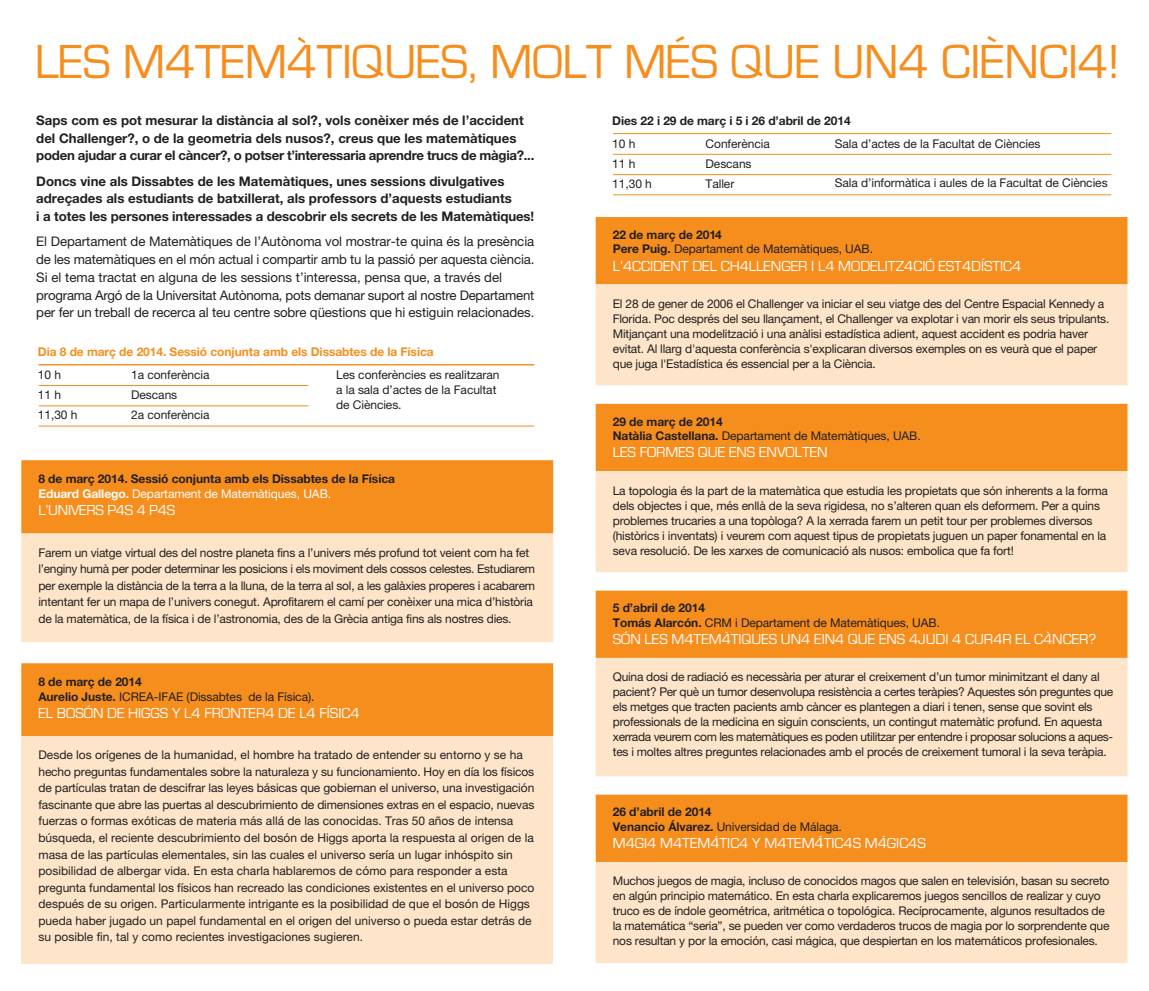
<style>
.page{position:relative;width:1149px;height:991px;background:#fff}
.page>*{position:absolute;margin:0;border:0;box-sizing:border-box;transform-origin:0 0}
.t1{font:49.5px "Eurostile";letter-spacing:-.005em;color:#f68e1e}
.t2{font:15px "Eurostile";color:#fff}
.t3{font:700 13.2px/17.7px "Helvetica Neue";color:#231f20}
.t4{font:13.2px/17.7px "Helvetica Neue";letter-spacing:-.01em;color:#231f20}
.t5{font:12px/15px "Helvetica Neue";letter-spacing:-.015em;color:#231f20}
.t6{font:700 12px/14.4px "Helvetica Neue";letter-spacing:-.005em;color:#231f20}
.t7{font:700 12px "Helvetica Neue";letter-spacing:-.005em;color:#f68e1e}
.s1{font-weight:700}
.s2{font-weight:400}
.s3{color:#fff}
.s4{font-weight:400;color:#fff}
</style>
<div class="page">
<svg style="left:297px;top:37px;width:8px;height:6px"></svg>
<hr style="left:39px;top:405px;width:269px;height:1px;background:#f68e1e">
<hr style="left:39px;top:385px;width:269px;height:1px;background:#f68e1e">
<hr style="left:39px;top:425px;width:495px;height:1px;background:#f68e1e">
<hr style="left:39px;top:364px;width:495px;height:1px;background:#f68e1e">
<hr style="left:613px;top:174px;width:498px;height:1px;background:#f68e1e">
<hr style="left:613px;top:154px;width:498px;height:1px;background:#f68e1e">
<hr style="left:613px;top:133px;width:498px;height:1px;background:#f68e1e">
<hr style="left:613px;top:194px;width:498px;height:1px;background:#f68e1e">
<div style="left:21px;top:460px;width:532px;height:73px;background:#f68e1e"></div>
<div style="left:21px;top:533px;width:532px;height:109px;background:#fee5c9"></div>
<div style="left:21px;top:663px;width:532px;height:72px;background:#f68e1e"></div>
<div style="left:21px;top:735px;width:532px;height:227px;background:#fee5c9"></div>
<div style="left:595px;top:217px;width:532px;height:67px;background:#f68e1e"></div>
<div style="left:595px;top:284px;width:532px;height:101px;background:#fee5c9"></div>
<div style="left:595px;top:404px;width:532px;height:67px;background:#f68e1e"></div>
<div style="left:595px;top:471px;width:532px;height:101px;background:#fee5c9"></div>
<div style="left:595px;top:590px;width:532px;height:67px;background:#f68e1e"></div>
<div style="left:595px;top:657px;width:532px;height:119px;background:#fee5c9"></div>
<div style="left:595px;top:794px;width:532px;height:67px;background:#f68e1e"></div>
<div style="left:595px;top:861px;width:532px;height:101px;background:#fee5c9"></div>
<h1 class="t1" style="left:35px;top:45px;width:1086px">LES M4TEM4TIQUES, MOLT MÉS QUE UN4 CIÈNCI4!</h1>
<p class="t3" style="left:36px;top:113px;width:499px">Saps com es pot mesurar la distància al sol?, vols conèixer més de l’accident del Challenger?, o de la geometria dels nusos?, creus que les matemàtiques poden ajudar a curar el càncer?, o potser t’interessaria aprendre trucs de màgia?...</p>
<p class="t3" style="left:36px;top:173px;width:499px">Doncs vine als Dissabtes de les Matemàtiques, unes sessions divulgatives adreçades als estudiants de batxillerat, als professors d’aquests estudiants<br>i a totes les persones interessades a descobrir els secrets de les Matemàtiques!</p>
<p class="t4" style="left:36px;top:234px;width:499px">El Departament de Matemàtiques de l’Autònoma vol mostrar-te quina és la presència de les matemàtiques en el món actual i compartir amb tu la passió per aquesta ciència.<br>Si el tema tractat en alguna de les sessions t’interessa, pensa que, a través del programa Argó de la Universitat Autònoma, pots demanar suport al nostre Departament per fer un treball de recerca al teu centre sobre qüestions que hi estiguin relacionades.</p>
<p class="t7" style="left:38px;top:347px;width:397px">Dia 8 de març de 2014. Sessió conjunta amb els Dissabtes de la Física</p>
<p class="t5" style="left:38px;top:368px;width:25px">10 h</p>
<p class="t5" style="left:131px;top:368px;width:80px">1a conferència</p>
<p class="t5" style="left:38px;top:389px;width:25px">11 h</p>
<p class="t5" style="left:131px;top:389px;width:48px">Descans</p>
<p class="t5" style="left:38px;top:408px;width:41px">11,30 h</p>
<p class="t5" style="left:131px;top:408px;width:80px">2a conferència</p>
<p class="t6" style="left:612px;top:115px;width:240px">Dies 22 i 29 de març i 5 i 26 d’abril de 2014</p>
<p class="t5" style="left:612px;top:137px;width:25px">10 h</p>
<p class="t5" style="left:705px;top:137px;width:66px">Conferència</p>
<p class="t5" style="left:834px;top:137px;width:207px">Sala d’actes de la Facultat de Ciències</p>
<p class="t5" style="left:612px;top:158px;width:25px">11 h</p>
<p class="t5" style="left:705px;top:158px;width:48px">Descans</p>
<p class="t5" style="left:612px;top:177px;width:41px">11,30 h</p>
<p class="t5" style="left:705px;top:177px;width:30px">Taller</p>
<p class="t5" style="left:834px;top:177px;width:274px">Sala d’informàtica i aules de la Facultat de Ciències</p>
<p class="t5" style="left:613px;top:228px;width:262px;line-height:14.4px"><span class="s1">22 de març de 2014<br>Pere Puig.</span> Departament de Matemàtiques, UAB.</p>
<p class="t2" style="left:613px;top:260px;width:410px">L’4CCIDENT DEL CH4LLENGER I L4 MODELITZ4CIÓ EST4DÍSTIC4</p>
<p class="t5" style="left:613px;top:297px;width:498px">El 28 de gener de 2006 el Challenger va iniciar el seu viatge des del Centre Espacial Kennedy a Florida. Poc després del seu llançament, el Challenger va explotar i van morir els seus tripulants.<br>Mitjançant una modelització i una anàlisi estadística adient, aquest accident es podria haver evitat. Al llarg d'aquesta conferència s'explicaran diversos exemples on es veurà que el paper que juga l'Estadística és essencial per a la Ciència.</p>
<p class="t5" style="left:336px;top:368px;width:165px">Les conferències es realitzaran a la sala d’actes de la Facultat de Ciències.</p>
<p class="t6" style="left:613px;top:415px;width:309px">29 de març de 2014<br>Natàlia Castellana. <span class="s2">Departament de Matemàtiques, UAB.</span></p>
<p class="t2" style="left:613px;top:447px;width:216px">LES FORMES QUE ENS ENVOLTEN</p>
<p class="t5" style="left:613px;top:484px;width:496px">La topologia és la part de la matemàtica que estudia les propietats que són inherents a la forma dels objectes i que, més enllà de la seva rigidesa, no s’alteren quan els deformem. Per a quins problemes trucaries a una topòloga? A la xerrada farem un petit tour per problemes diversos (històrics i inventats) i veurem com aquest tipus de propietats juguen un paper fonamental en la seva resolució. De les xarxes de comunicació als nusos: embolica que fa fort!</p>
<p class="t6" style="left:38px;top:473px;width:358px">8 de març 2014. Sessió conjunta amb els Dissabtes de la Física<br><span class="s3">Eduard Gallego.</span> <span class="s4">Departament de Matemàtiques, UAB.</span></p>
<p class="t2" style="left:38px;top:505px;width:138px">L’UNIVERS P4S 4 P4S</p>
<p class="t5" style="left:38px;top:545px;width:498px;line-height:16.5px">Farem un viatge virtual des del nostre planeta fins a l’univers més profund tot veient com ha fet l’enginy humà per poder determinar les posicions i els moviment dels cossos celestes. Estudiarem per exemple la distància de la terra a la lluna, de la terra al sol, a les galàxies properes i acabarem intentant fer un mapa de l’univers conegut. Aprofitarem el camí per conèixer una mica d’història de la matemàtica, de la física i de l’astronomia, des de la Grècia antiga fins als nostres dies.</p>
<p class="t5" style="left:613px;top:602px;width:329px;line-height:14.4px"><span class="s1">5 d’abril de 2014<br>Tomás Alarcón.</span> CRM i Departament de Matemàtiques, UAB.</p>
<p class="t2" style="left:613px;top:634px;width:485px">SÓN LES M4TEM4TIQUES UN4 EIN4 QUE ENS 4JUDI 4 CUR4R EL C4NCER?</p>
<p class="t5" style="left:613px;top:670px;width:502px">Quina dosi de radiació es necessària per aturar el creixement d’un tumor minimitzant el dany al pacient? Per què un tumor desenvolupa resistència a certes teràpies? Aquestes són preguntes que els metges que tracten pacients amb càncer es plantegen a diari i tenen, sense que sovint els professionals de la medicina en siguin conscients, un contingut matemàtic profund. En aquesta xerrada veurem com les matemàtiques es poden utilitzar per entendre i proposar solucions a aques&shy;tes i moltes altres preguntes relacionades amb el procés de creixement tumoral i la seva teràpia.</p>
<p class="t5" style="left:38px;top:676px;width:277px;line-height:14.4px"><span class="s1">8 de març de 2014<br>Aurelio Juste.</span> ICREA-IFAE (Dissabtes de la Física).</p>
<p class="t2" style="left:38px;top:708px;width:322px">EL BOSÓN DE HIGGS Y L4 FRONTER4 DE L4 FÍSIC4</p>
<p class="t5" style="left:38px;top:748px;width:497px;line-height:16.5px">Desde los orígenes de la humanidad, el hombre ha tratado de entender su entorno y se ha hecho preguntas fundamentales sobre la naturaleza y su funcionamiento. Hoy en día los físicos de partículas tratan de descifrar las leyes básicas que gobiernan el universo, una investigación fascinante que abre las puertas al descubrimiento de dimensiones extras en el espacio, nuevas fuerzas o formas exóticas de materia más allá de las conocidas. Tras 50 años de intensa búsqueda, el reciente descubrimiento del bosón de Higgs aporta la respuesta al origen de la masa de las partículas elementales, sin las cuales el universo sería un lugar inhóspito sin posibilidad de albergar vida. En esta charla hablaremos de cómo para responder a esta pregunta fundamental los físicos han recreado las condiciones existentes en el universo poco después de su origen. Particularmente intrigante es la posibilidad de que el bosón de Higgs pueda haber jugado un papel fundamental en el origen del universo o pueda estar detrás de su posible fin, tal y como recientes investigaciones sugieren.</p>
<p class="t6" style="left:613px;top:805px;width:230px">26 d’abril de 2014<br>Venancio Álvarez. <span class="s2">Universidad de Málaga.</span></p>
<p class="t2" style="left:613px;top:838px;width:314px">M4GI4 M4TEM4TIC4 Y M4TEM4TIC4S M4GIC4S</p>
<p class="t5" style="left:613px;top:874px;width:498px">Muchos juegos de magia, incluso de conocidos magos que salen en televisión, basan su secreto en algún principio matemático. En esta charla explicaremos juegos sencillos de realizar y cuyo truco es de índole geométrica, aritmética o topológica. Recíprocamente, algunos resultados de la matemática “seria”, se pueden ver como verdaderos trucos de magia por lo sorprendente que nos resultan y por la emoción, casi mágica, que despiertan en los matemáticos profesionales.</p>
</div>
